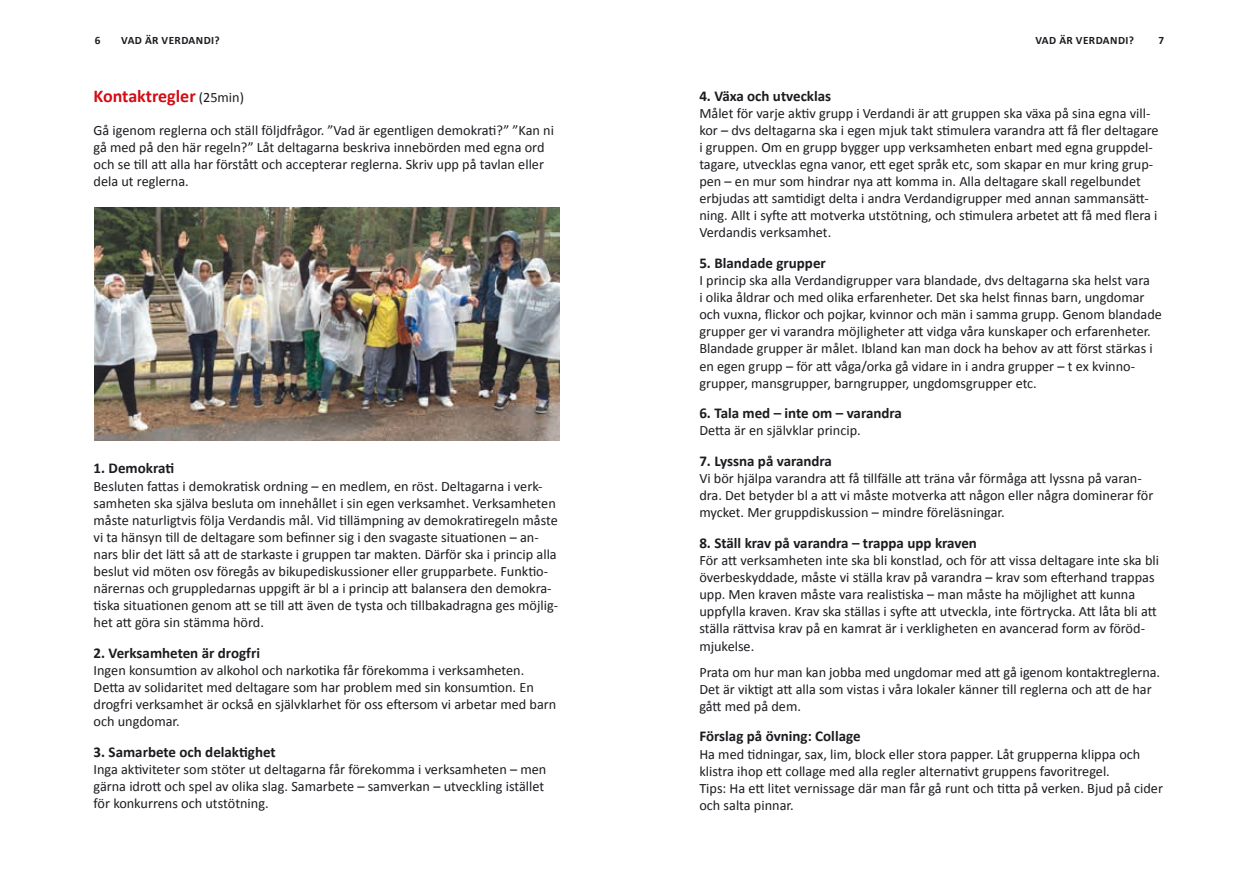
<style>
.page{position:relative;width:1259px;height:893px;background:#fff}
.page>*{position:absolute;margin:0;border:0;box-sizing:border-box;transform-origin:0 0}
.t1{font:700 18px "Calibri";color:#d40c15}
.t2{font:700 15px "Calibri";color:#1b1c20}
.t3{font:14.25px/17.1px "Calibri";color:#1b1c20}
.t4{font:700 11.25px "Calibri";letter-spacing:.04em;color:#1b1c20}
.s1{font-weight:400;font-size:14.25px;color:#1b1c20}
</style>
<div class="page">
<img style="left:95px;top:207px;width:464px;height:233px">
<p class="t4" style="left:95px;top:33px;width:7px">6</p>
<p class="t4" style="left:121px;top:33px;width:100px">VAD ÄR VERDANDI?</p>
<p class="t4" style="left:1035px;top:33px;width:100px">VAD ÄR VERDANDI?</p>
<p class="t4" style="left:1158px;top:33px;width:7px">7</p>
<p class="t1" style="left:94px;top:85px;width:152px">Kontaktregler <span class="s1">(25min)</span></p>
<p class="t3" style="left:94px;top:121px;width:462px">Gå igenom reglerna och ställ följdfrågor. ”Vad är egentligen demokrati?” ”Kan ni gå med på den här regeln?” Låt deltagarna beskriva innebörden med egna ord och se till att alla har förstått och accepterar reglerna. Skriv upp på tavlan eller dela ut reglerna.</p>
<p class="t2" style="left:94px;top:459px;width:82px">1. Demokrati</p>
<p class="t3" style="left:94px;top:477px;width:466px">Besluten fattas i demokratisk ordning – en medlem, en röst. Deltagarna i verk&shy;samheten ska själva besluta om innehållet i sin egen verksamhet. Verksamheten måste naturligtvis följa Verdandis mål. Vid tillämpning av demokratiregeln måste vi ta hänsyn till de deltagare som befinner sig i den svagaste situationen – an&shy;nars blir det lätt så att de starkaste i gruppen tar makten. Därför ska i princip alla beslut vid möten osv föregås av bikupediskussioner eller grupparbete. Funktio&shy;närernas och gruppledarnas uppgift är bl a i princip att balansera den demokra&shy;tiska situationen genom att se till att även de tysta och tillbakadragna ges möjlig&shy;het att göra sin stämma hörd.</p>
<p class="t2" style="left:94px;top:644px;width:168px">2. Verksamheten är drogfri</p>
<p class="t3" style="left:94px;top:661px;width:464px">Ingen konsumtion av alkohol och narkotika får förekomma i verksamheten.<br>Detta av solidaritet med deltagare som har problem med sin konsumtion. En drogfri verksamhet är också en självklarhet för oss eftersom vi arbetar med barn och ungdomar.</p>
<p class="t2" style="left:94px;top:743px;width:184px">3. Samarbete och delaktighet</p>
<p class="t3" style="left:94px;top:760px;width:454px">Inga aktiviteter som stöter ut deltagarna får förekomma i verksamheten – men gärna idrott och spel av olika slag. Samarbete – samverkan – utveckling istället för konkurrens och utstötning.</p>
<p class="t2" style="left:699px;top:86px;width:133px">4. Växa och utvecklas</p>
<p class="t3" style="left:699px;top:104px;width:461px">Målet för varje aktiv grupp i Verdandi är att gruppen ska växa på sina egna vill&shy;kor – dvs deltagarna ska i egen mjuk takt stimulera varandra att få fler deltagare i gruppen. Om en grupp bygger upp verksamheten enbart med egna gruppdel&shy;tagare, utvecklas egna vanor, ett eget språk etc, som skapar en mur kring grup&shy;pen – en mur som hindrar nya att komma in. Alla deltagare skall regelbundet erbjudas att samtidigt delta i andra Verdandigrupper med annan sammansätt&shy;ning. Allt i syfte att motverka utstötning, och stimulera arbetet att få med flera i Verdandis verksamhet.</p>
<p class="t2" style="left:699px;top:254px;width:128px">5. Blandade grupper</p>
<p class="t3" style="left:699px;top:271px;width:464px">I princip ska alla Verdandigrupper vara blandade, dvs deltagarna ska helst vara<br>i olika åldrar och med olika erfarenheter. Det ska helst finnas barn, ungdomar och vuxna, flickor och pojkar, kvinnor och män i samma grupp. Genom blandade grupper ger vi varandra möjligheter att vidga våra kunskaper och erfarenheter.<br>Blandade grupper är målet. Ibland kan man dock ha behov av att först stärkas i en egen grupp – för att våga/orka gå vidare in i andra grupper – t ex kvinno&shy;grupper, mansgrupper, barngrupper, ungdomsgrupper etc.</p>
<p class="t2" style="left:699px;top:404px;width:204px">6. Tala med – inte om – varandra</p>
<p class="t3" style="left:699px;top:421px;width:163px">Detta är en självklar princip.</p>
<p class="t2" style="left:699px;top:452px;width:134px">7. Lyssna på varandra</p>
<p class="t3" style="left:699px;top:469px;width:455px">Vi bör hjälpa varandra att få tillfälle att träna vår förmåga att lyssna på varan&shy;dra. Det betyder bl a att vi måste motverka att någon eller några dominerar för mycket. Mer gruppdiskussion – mindre föreläsningar.</p>
<p class="t2" style="left:699px;top:534px;width:279px">8. Ställ krav på varandra – trappa upp kraven</p>
<p class="t3" style="left:699px;top:551px;width:461px">För att verksamheten inte ska bli konstlad, och för att vissa deltagare inte ska bli överbeskyddade, måste vi ställa krav på varandra – krav som efterhand trappas upp. Men kraven måste vara realistiska – man måste ha möjlighet att kunna uppfylla kraven. Krav ska ställas i syfte att utveckla, inte förtrycka. Att låta bli att ställa rättvisa krav på en kamrat är i verkligheten en avancerad form av föröd&shy;mjukelse.</p>
<p class="t3" style="left:699px;top:663px;width:462px">Prata om hur man kan jobba med ungdomar med att gå igenom kontaktreglerna.<br>Det är viktigt att alla som vistas i våra lokaler känner till reglerna och att de har gått med på dem.</p>
<p class="t2" style="left:699px;top:727px;width:163px">Förslag på övning: Collage</p>
<p class="t3" style="left:699px;top:744px;width:465px">Ha med tidningar, sax, lim, block eller stora papper. Låt grupperna klippa och klistra ihop ett collage med alla regler alternativt gruppens favoritregel.<br>Tips: Ha ett litet vernissage där man får gå runt och titta på verken. Bjud på cider och salta pinnar.</p>
</div>
